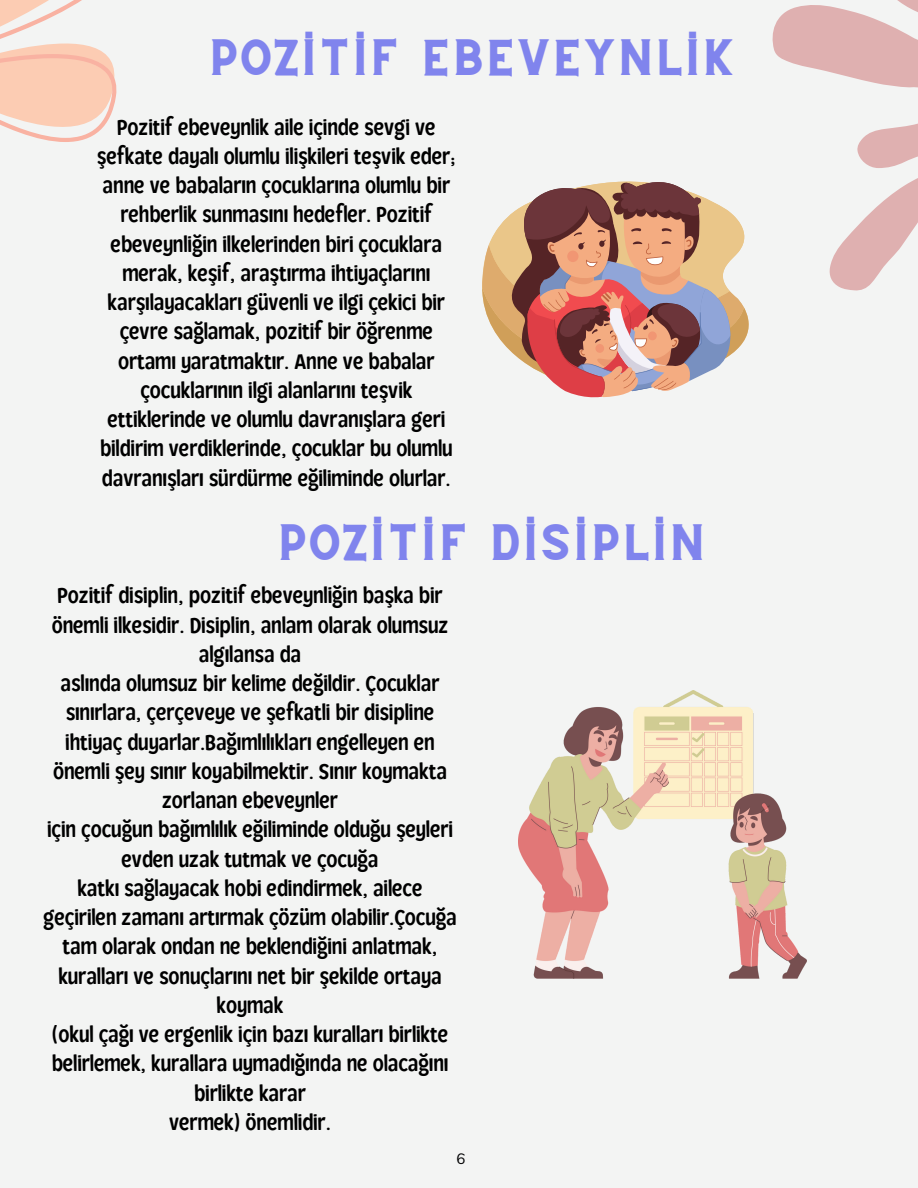
<style>
.page{position:relative;width:918px;height:1188px;background:#f3f4f3}
.page>*{position:absolute;margin:0;border:0;box-sizing:border-box;transform-origin:0 0}
.t1{font:36px "CS Gordon Vintage";color:#8084ed}
.t2{font:25.5px/29.2px "Loyola Round Pro";color:#000;text-align:center}
.t3{font:15px "Nunito";color:#000001}
</style>
<div class="page">
<svg style="left:482px;top:181px;width:267px;height:217px"></svg>
<svg style="left:772px;top:0;width:146px;height:291px"></svg>
<svg style="left:0;top:0;width:117px;height:142px"></svg>
<img style="left:519px;top:691px;width:288px;height:288px">
<p class="t1" style="left:208px;top:41px;width:531px">POZİTİF EBEVEYNLİK</p>
<p class="t2" style="left:97px;top:114px;width:360px">Pozitif ebeveynlik aile içinde sevgi ve şefkate dayalı olumlu ilişkileri teşvik eder; anne ve babaların çocuklarına olumlu bir rehberlik sunmasını hedefler. Pozitif ebeveynliğin ilkelerinden biri çocuklara merak, keşif, araştırma ihtiyaçlarını karşılayacakları güvenli ve ilgi çekici bir çevre sağlamak, pozitif bir öğrenme ortamı yaratmaktır. Anne ve babalar çocuklarının ilgi alanlarını teşvik ettiklerinde ve olumlu davranışlara geri bildirim verdiklerinde, çocuklar bu olumlu davranışları sürdürme eğiliminde olurlar.</p>
<p class="t1" style="left:276px;top:526px;width:432px">POZİTİF DİSİPLİN</p>
<p class="t2" style="left:52px;top:582px;width:398px">Pozitif disiplin, pozitif ebeveynliğin başka bir önemli ilkesidir. Disiplin, anlam olarak olumsuz algılansa da</p>
<p class="t2" style="left:53px;top:670px;width:395px">aslında olumsuz bir kelime değildir. Çocuklar sınırlara, çerçeveye ve şefkatli bir disipline ihtiyaç duyarlar.Bağımlılıkları engelleyen en önemli şey sınır koyabilmektir. Sınır koymakta zorlanan ebeveynler</p>
<p class="t2" style="left:47px;top:816px;width:407px">için çocuğun bağımlılık eğiliminde olduğu şeyleri evden uzak tutmak ve çocuğa</p>
<p class="t2" style="left:43px;top:875px;width:415px">katkı sağlayacak hobi edindirmek, ailece geçirilen zamanı artırmak çözüm olabilir.Çocuğa tam olarak ondan ne beklendiğini anlatmak, kuralları ve sonuçlarını net bir şekilde ortaya koymak</p>
<p class="t2" style="left:52px;top:1021px;width:398px">(okul çağı ve ergenlik için bazı kuralları birlikte belirlemek, kurallara uymadığında ne olacağını birlikte karar</p>
<p class="t2" style="left:169px;top:1109px;width:163px">vermek) önemlidir.</p>
<p class="t3" style="left:456px;top:1149px;width:10px">6</p>
</div>
